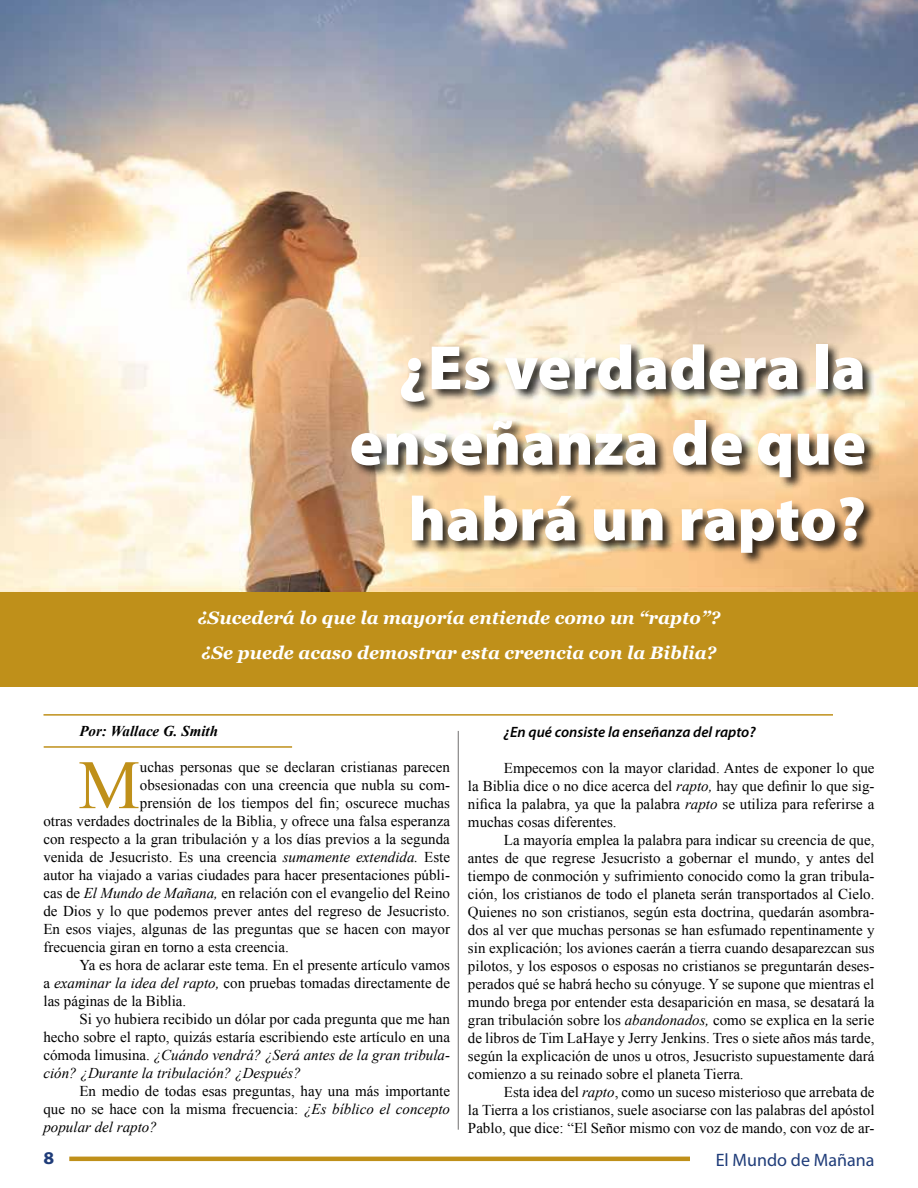
<style>
.page{position:relative;width:918px;height:1188px;background:#fff}
.page>*{position:absolute;margin:0;border:0;box-sizing:border-box;transform-origin:0 0}
.t1{font:69.3px "Times New Roman";color:#bf901a}
.t2{font:900 63px/75.6px "Myriad Pro";color:#fff;text-align:right}
.t3{font:italic 700 18px/35.1px "Georgia";color:#fff}
.t4{font:18px "Myriad Pro";color:#1f3c79}
.t5{font:700 semi-expanded 18px "Myriad Pro";color:#1f3c79}
.t6{font:15px/18px "Times New Roman";color:#000;text-align:justify}
.t7{font:italic 15px "Times New Roman";color:#000}
.t8{font:italic 600 15px "Myriad Pro";color:#000}
.t9{font:italic 700 15px "Times New Roman";color:#000}
.s1{font-style:italic}
.s2{font-style:normal}
</style>
<div class="page">
<hr style="left:69px;top:1157px;width:621px;height:4px;background:#bf901a">
<img style="left:0;top:0;width:918px;height:592px">
<hr style="left:458px;top:731px;width:1px;height:399px;background:#706f6f">
<hr style="left:44px;top:714px;width:789px;height:2px;background:#bf901a">
<hr style="left:44px;top:746px;width:248px;height:2px;background:#bf901a">
<div style="left:0;top:592px;width:918px;height:95px;background:#bf901a"></div>
<div style="left:349px;top:342px;width:529px;height:224px;background:#000;opacity:.83"></div>
<h2 class="t2" style="left:349px;top:328px;width:518px">¿Es verdadera la enseñanza de que habrá un rapto?</h2>
<p class="t3" style="left:198px;top:600px;width:524px">¿Sucederá lo que la mayoría entiende como un “rapto”? ¿Se puede acaso demostrar esta creencia con la Biblia?</p>
<p class="t9" style="left:79px;top:721px;width:140px">Por: Wallace G. Smith</p>
<h1 class="t1" style="left:78px;top:738px;width:63px">M</h1>
<p class="t6" style="left:140px;top:758px;width:312px">uchas personas que se declaran cristianas parecen</p>
<p class="t6" style="left:140px;top:776px;width:312px">obsesionadas con una creencia que nubla su com-</p>
<p class="t6" style="left:140px;top:794px;width:312px">prensión de los tiempos del fin; oscurece muchas</p>
<p class="t6" style="left:43px;top:812px;width:408px">otras verdades doctrinales de la Biblia, y ofrece una falsa esperanza</p>
<p class="t6" style="left:43px;top:830px;width:408px">con respecto a la gran tribulación y a los días previos a la segunda</p>
<p class="t6" style="left:43px;top:848px;width:408px">venida de Jesucristo. Es una creencia <span class="s1">sumamente extendida.</span> Este</p>
<p class="t6" style="left:43px;top:866px;width:408px">autor ha viajado a varias ciudades para hacer presentaciones públi-</p>
<p class="t6" style="left:43px;top:884px;width:408px">cas de <span class="s1">El Mundo de Mañana,</span> en relación con el evangelio del Reino</p>
<p class="t6" style="left:43px;top:902px;width:408px">de Dios y lo que podemos prever antes del regreso de Jesucristo.</p>
<p class="t6" style="left:43px;top:920px;width:408px">En esos viajes, algunas de las preguntas que se hacen con mayor</p>
<p class="t6" style="left:43px;top:938px;width:247px">frecuencia giran en torno a esta creencia.</p>
<p class="t6" style="left:79px;top:956px;width:372px">Ya es hora de aclarar este tema. En el presente artículo vamos</p>
<p class="t6" style="left:43px;top:974px;width:408px">a <span class="s1">examinar la idea del rapto,</span> con pruebas tomadas directamente de</p>
<p class="t6" style="left:43px;top:992px;width:144px">las páginas de la Biblia.</p>
<p class="t6" style="left:79px;top:1010px;width:372px">Si yo hubiera recibido un dólar por cada pregunta que me han</p>
<p class="t6" style="left:43px;top:1028px;width:408px">hecho sobre el rapto, quizás estaría escribiendo este artículo en una</p>
<p class="t7" style="left:43px;top:1045px;width:408px"><span class="s2">cómoda limusina.</span> ¿Cuándo vendrá? ¿Será antes de la gran tribula-</p>
<p class="t7" style="left:43px;top:1063px;width:259px">ción? ¿Durante la tribulación? ¿Después?</p>
<p class="t6" style="left:43px;top:1082px;width:408px;text-indent:36px">En medio de todas esas preguntas, hay una más importante que no se hace con la misma frecuencia: <span class="s1">¿Es bíblico el concepto popular del rapto?</span></p>
<p class="t8" style="left:504px;top:722px;width:253px">¿En qué consiste la enseñanza del rapto?</p>
<p class="t6" style="left:468px;top:759px;width:408px;text-indent:36px">Empecemos con la mayor claridad. Antes de exponer lo que la Biblia dice o no dice acerca del <span class="s1">rapto,</span> hay que definir lo que sig&shy;nifica la palabra, ya que la palabra <span class="s1">rapto</span> se utiliza para referirse a muchas cosas diferentes.</p>
<p class="t6" style="left:468px;top:831px;width:408px;text-indent:36px">La mayoría emplea la palabra para indicar su creencia de que, antes de que regrese Jesucristo a gobernar el mundo, y antes del tiempo de conmoción y sufrimiento conocido como la gran tribula&shy;ción, los cristianos de todo el planeta serán transportados al Cielo.<br>Quienes no son cristianos, según esta doctrina, quedarán asombra&shy;dos al ver que muchas personas se han esfumado repentinamente y sin explicación; los aviones caerán a tierra cuando desaparezcan sus pilotos, y los esposos o esposas no cristianos se preguntarán deses&shy;perados qué se habrá hecho su cónyuge. Y se supone que mientras el mundo brega por entender esta desaparición en masa, se desatará la gran tribulación sobre los <span class="s1">abandonados,</span> como se explica en la serie de libros de Tim LaHaye y Jerry Jenkins. Tres o siete años más tarde, según la explicación de unos u otros, Jesucristo supuestamente dará comienzo a su reinado sobre el planeta Tierra.</p>
<p class="t6" style="left:468px;top:1083px;width:408px;text-indent:36px">Esta idea del <span class="s1">rapto</span>, como un suceso misterioso que arrebata de la Tierra a los cristianos, suele asociarse con las palabras del apóstol Pablo, que dice: “El Señor mismo con voz de mando, con voz de ar-</p>
<p class="t5" style="left:44px;top:1146px;width:12px">8</p>
<p class="t4" style="left:716px;top:1148px;width:160px">El Mundo de Mañana</p>
</div>
